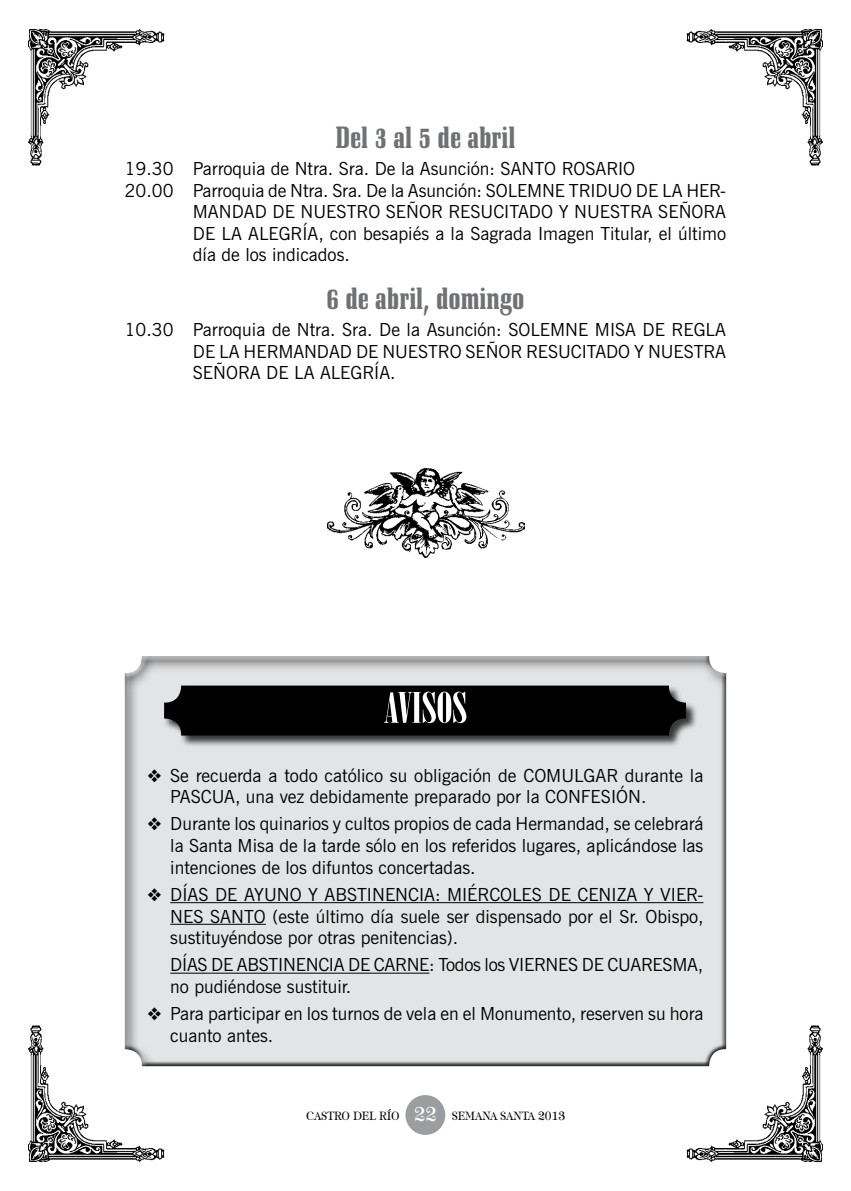
<style>
.page{position:relative;width:851px;height:1191px;background:#fff}
.page>*{position:absolute;margin:0;border:0;box-sizing:border-box;transform-origin:0 0}
.t1{font:42px "Bodoni MT Poster Compressed";color:#fff;scale:1.2 1}
.t2{font:900 condensed 30px "Schadow BT";color:#707173}
.t3{font:20px "Cambridge";color:#fff}
.t4{font:18px/21.6px "News Gothic BT";color:#000;text-align:justify}
.t5{font:12px "Cambridge";color:#000}
</style>
<div class="page">
<div style="left:406px;top:1096px;width:38px;height:38px;background:#9c9d9f;border-radius:50%"></div>
<div style="left:405px;top:1095px;width:40px;height:40px;border:2px solid #9c9d9f;border-radius:50%"></div>
<img style="left:686px;top:29px;width:136px;height:136px">
<img style="left:28px;top:29px;width:136px;height:136px">
<img style="left:686px;top:1025px;width:136px;height:137px">
<img style="left:28px;top:1025px;width:136px;height:137px">
<div style="left:121px;top:655px;width:606px;height:412px;background:#000;opacity:.75"></div>
<div style="left:163px;top:685px;width:543px;height:70px;background:#000;opacity:.75"></div>
<div style="left:165px;top:686px;width:520px;height:48px;background:#000;border-radius:17px"></div>
<div style="left:164px;top:685px;width:522px;height:50px;border:2px solid #000;border-radius:17px"></div>
<hr style="left:170px;top:902px;width:533px;height:1px;background:#000">
<hr style="left:170px;top:924px;width:96px;height:1px;background:#000">
<hr style="left:170px;top:972px;width:259px;height:1px;background:#000">
<img style="left:327px;top:468px;width:197px;height:89px">
<h2 class="t2" style="left:335px;top:119px;width:181px">Del 3 al 5 de abril</h2>
<p class="t4" style="left:125px;top:158px;width:512px">19.30 Parroquia de Ntra. Sra. De la Asunción: SANTO ROSARIO</p>
<p class="t4" style="left:125px;top:179px;width:602px">20.00 Parroquia de Ntra. Sra. De la Asunción: SOLEMNE TRIDUO DE LA HER-</p>
<p class="t4" style="left:193px;top:201px;width:534px">MANDAD DE NUESTRO SEÑOR RESUCITADO Y NUESTRA SEÑORA</p>
<p class="t4" style="left:193px;top:222px;width:534px">DE LA ALEGRÍA, con besapiés a la Sagrada Imagen Titular, el último</p>
<p class="t4" style="left:193px;top:244px;width:158px">día de los indicados.</p>
<h2 class="t2" style="left:326px;top:280px;width:199px">6 de abril, domingo</h2>
<p class="t4" style="left:193px;top:319px;width:534px;text-indent:-68px">10.30 Parroquia de Ntra. Sra. De la Asunción: SOLEMNE MISA DE REGLA DE LA HERMANDAD DE NUESTRO SEÑOR RESUCITADO Y NUESTRA SEÑORA DE LA ALEGRÍA.</p>
<h1 class="t1" style="left:384px;top:683px;width:68px">AVISOS</h1>
<p class="t4" style="left:170px;top:764px;width:534px;text-indent:-23px">❖ Se recuerda a todo católico su obligación de COMULGAR durante la<br>PASCUA, una vez debidamente preparado por la CONFESIÓN.</p>
<p class="t4" style="left:170px;top:813px;width:535px;text-indent:-23px">❖ Durante los quinarios y cultos propios de cada Hermandad, se celebrará la Santa Misa de la tarde sólo en los referidos lugares, aplicándose las intenciones de los difuntos concertadas.</p>
<p class="t4" style="left:170px;top:883px;width:534px;text-indent:-23px">❖ DÍAS DE AYUNO Y ABSTINENCIA: MIÉRCOLES DE CENIZA Y VIER-NES SANTO (este último día suele ser dispensado por el Sr. Obispo, sustituyéndose por otras penitencias).</p>
<p class="t4" style="left:170px;top:954px;width:534px">DÍAS DE ABSTINENCIA DE CARNE: Todos los VIERNES DE CUARESMA, no pudiéndose sustituir.</p>
<p class="t4" style="left:170px;top:1003px;width:534px;text-indent:-23px">❖ Para participar en los turnos de vela en el Monumento, reserven su hora cuanto antes.</p>
<p class="t3" style="left:414px;top:1102px;width:24px">22</p>
<p class="t5" style="left:306px;top:1108px;width:94px">CASTRO DEL RÍO</p>
<p class="t5" style="left:452px;top:1108px;width:115px">SEMANA SANTA 2013</p>
</div>
